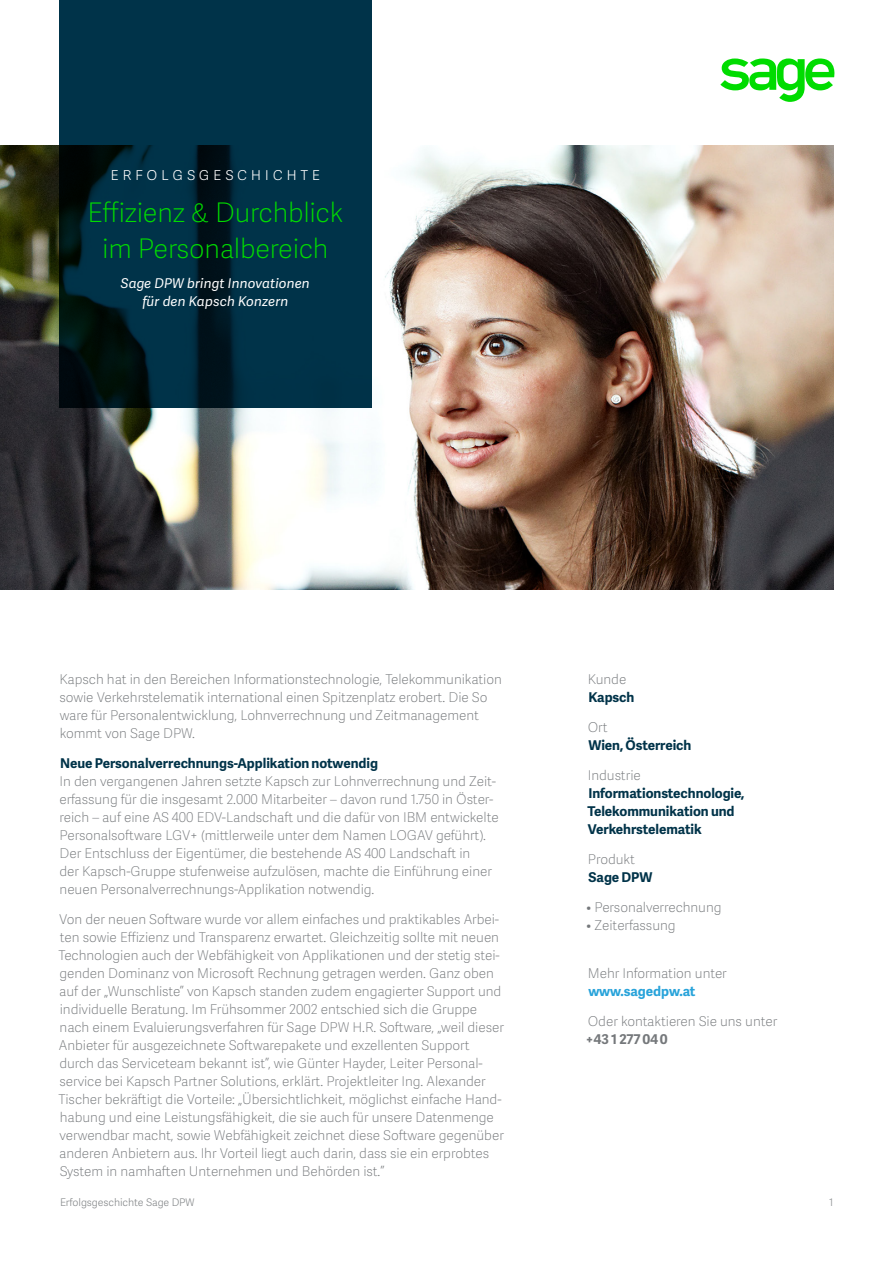
<style>
.page{position:relative;width:893px;height:1263px;background:#fff}
.page>*{position:absolute;margin:0;border:0;box-sizing:border-box;transform-origin:0 0}
.t1{font:27px/36px "Adelle Sans SAGE Th";letter-spacing:-.01em;color:#00dc00;text-align:center}
.t2{font:18px "Adelle Sans SAGE Th";letter-spacing:.2em;color:#fff}
.t3{font:13.5px/18px "Adelle Sans SAGE Th";letter-spacing:-.005em;color:#75787b}
.t4{font:700 13.5px/18px "Adelle Sans SAGE";letter-spacing:-.005em;color:#003349}
.t5{font:italic 13.5px/18px "Adelle Sans SAGE";letter-spacing:.01em;color:#fff;text-align:center}
.t6{font:700 13.5px "Adelle Sans SAGE";letter-spacing:-.005em;color:#28a3da}
.t7{font:700 13.5px "Adelle Sans SAGE";letter-spacing:-.005em;color:#75787b}
.t8{font:10.5px "Adelle Sans SAGE Lt";letter-spacing:-.005em;color:#888b8d}
</style>
<div class="page">
<svg style="left:720px;top:58px;width:115px;height:44px"></svg>
<img style="left:0;top:146px;width:833px;height:444px">
<svg style="left:59px;top:0;width:312px;height:407px;background:#002c3f"></svg>
<h2 class="t2" style="left:110px;top:161px;width:209px">Erfolgsge schichte</h2>
<h1 class="t1" style="left:87px;top:194px;width:257px">Effizienz &amp; Durchblick im Personalbereich</h1>
<p class="t5" style="left:121px;top:274px;width:190px">Sage DPW bringt Innovationen für den Kapsch Konzern</p>
<p class="t3" style="left:60px;top:670px;width:444px">Kapsch hat in den Bereichen Informationstechnologie, Telekommunikation sowie Verkehrstelematik international einen Spitzenplatz erobert. Die So ware für Personalentwicklung, Lohnverrechnung und Zeitmanagement kommt von Sage DPW.</p>
<p class="t4" style="left:60px;top:754px;width:319px">Neue Personalverrechnungs-Applikation notwendig</p>
<p class="t3" style="left:59px;top:772px;width:441px">In den vergangenen Jahren setzte Kapsch zur Lohnverrechnung und Zeit&shy;erfassung für die insgesamt 2.000 Mitarbeiter – davon rund 1.750 in Öster&shy;reich – auf eine AS 400 EDV-Landschaft und die dafür von IBM entwickelte Personalsoftware LGV+ (mittlerweile unter dem Namen LOGAV geführt).<br>Der Entschluss der Eigentümer, die bestehende AS 400 Landschaft in<br>der Kapsch-Gruppe stufenweise aufzulösen, machte die Einführung einer neuen Personalverrechnungs-Applikation notwendig.</p>
<p class="t3" style="left:58px;top:910px;width:447px">Von der neuen Software wurde vor allem einfaches und praktikables Arbei&shy;ten sowie Effizienz und Transparenz erwartet. Gleichzeitig sollte mit neuen Technologien auch der Webfähigkeit von Applikationen und der stetig stei&shy;genden Dominanz von Microsoft Rechnung getragen werden. Ganz oben auf der „Wunschliste” von Kapsch standen zudem engagierter Support und individuelle Beratung. Im Frühsommer 2002 entschied sich die Gruppe nach einem Evaluierungsverfahren für Sage DPW H.R. Software, „weil dieser Anbieter für ausgezeichnete Softwarepakete und exzellenten Support durch das Serviceteam bekannt ist”, wie Günter Hayder, Leiter Personal&shy;service bei Kapsch Partner Solutions, erklärt. Projektleiter Ing. Alexander Tischer bekräftigt die Vorteile: „Übersichtlichkeit, möglichst einfache Hand&shy;habung und eine Leistungsfähigkeit, die sie auch für unsere Datenmenge verwendbar macht, sowie Webfähigkeit zeichnet diese Software gegenüber anderen Anbietern aus. Ihr Vorteil liegt auch darin, dass sie ein erprobtes System in namhaften Unternehmen und Behörden ist.”</p>
<p class="t8" style="left:60px;top:1195px;width:136px">Erfolgsgeschichte Sage DPW</p>
<p class="t3" style="left:588px;top:670px;width:40px">Kunde</p>
<p class="t4" style="left:588px;top:688px;width:48px">Kapsch</p>
<p class="t3" style="left:587px;top:718px;width:21px">Ort</p>
<p class="t4" style="left:588px;top:736px;width:104px">Wien, Österreich</p>
<p class="t3" style="left:588px;top:766px;width:54px">Industrie</p>
<p class="t4" style="left:587px;top:783px;width:159px">Informationstechnologie,<br>Telekommunikation und<br>Verkehrstelematik</p>
<p class="t3" style="left:588px;top:850px;width:49px">Produkt</p>
<p class="t4" style="left:588px;top:867px;width:65px">Sage DPW</p>
<p class="t3" style="left:586px;top:898px;width:136px">• Personalverrechnung</p>
<p class="t3" style="left:586px;top:916px;width:90px">• Zeiterfassung</p>
<p class="t3" style="left:588px;top:964px;width:140px">Mehr Information unter</p>
<p class="t6" style="left:588px;top:981px;width:109px">www.sagedpw.at</p>
<p class="t3" style="left:587px;top:1012px;width:191px">Oder kontaktieren Sie uns unter</p>
<p class="t7" style="left:586px;top:1029px;width:83px">+43 1 277 04 0</p>
<p class="t8" style="left:829px;top:1195px;width:6px">1</p>
</div>
